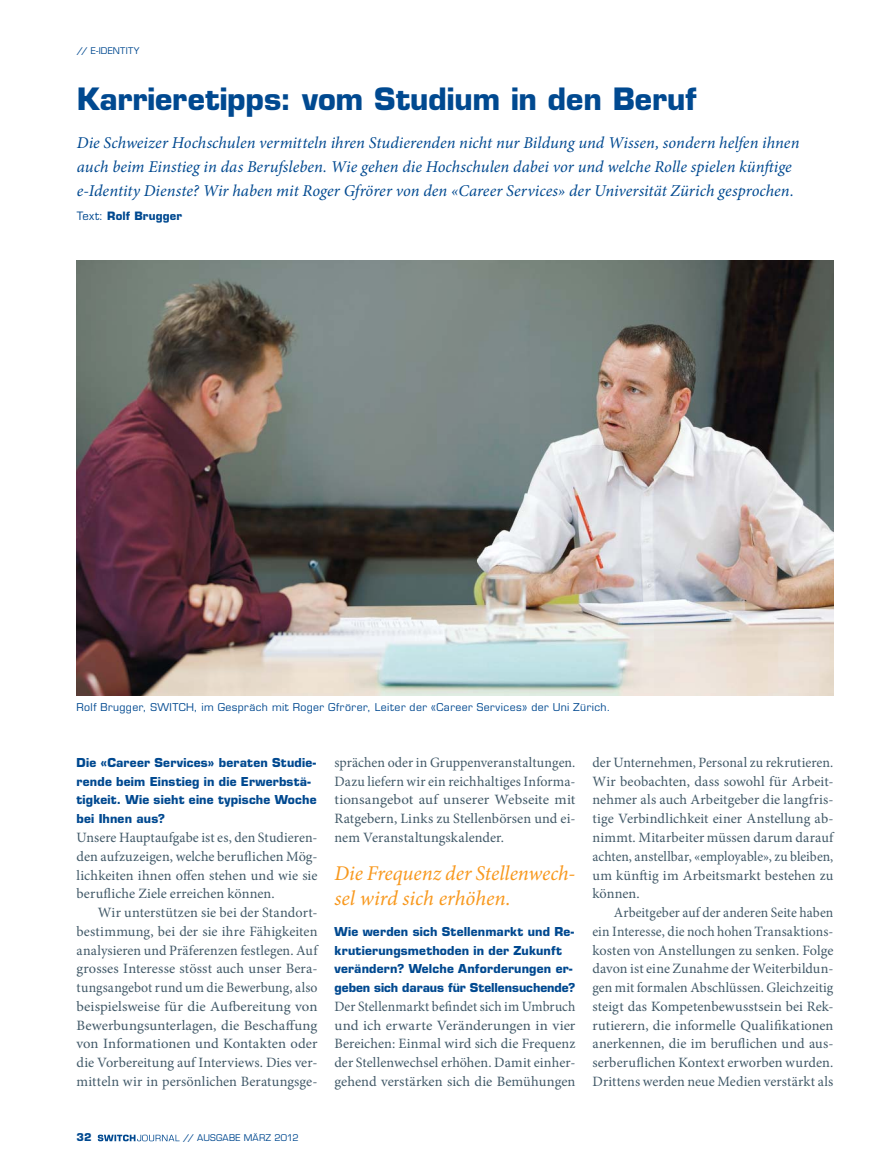
<style>
.page{position:relative;width:893px;height:1170px;background:#fff}
.page>*{position:absolute;margin:0;border:0;box-sizing:border-box;transform-origin:0 0}
.t1{font:700 30px "Eurostile LT Std";color:#004990}
.t2{font:italic 21px/25px "Minion Pro";color:#f8981d}
.t3{font:italic 16.5px/24px "Minion Pro";color:#004990}
.t4{font:14.25px/18.8px "Minion Pro";color:#415968;text-align:justify}
.t5{font:14.25px/18.8px "Minion Pro";color:#415968;text-align:justify;scale:.96 1}
.t6{font:700 12px/18.8px "Eurostile LT Std";letter-spacing:.015em;color:#004990}
.t7{font:700 11.25px "Eurostile LT Std";letter-spacing:.015em;color:#004990}
.t8{font:10.5px "Eurostile LT Std";letter-spacing:.04em;color:#004990}
.t9{font:700 10.5px "Eurostile LT Std";color:#004990}
.t10{font:9px "Eurostile LT Std";letter-spacing:.025em;color:#004990}
.s1{font-weight:400}
</style>
<div class="page">
<img style="left:77px;top:260px;width:756px;height:435px">
<svg style="left:98px;top:1134px;width:82px;height:7px"></svg>
<p class="t10" style="left:77px;top:47px;width:65px">// E-IDENTITY</p>
<h1 class="t1" style="left:77px;top:85px;width:622px">Karrieretipps: vom Studium in den Beruf</h1>
<p class="t3" style="left:77px;top:132px;width:724px">Die Schweizer Hochschulen vermitteln ihren Studierenden nicht nur Bildung und Wissen, sondern helfen ihnen auch beim Einstieg in das Berufsleben. Wie gehen die Hochschulen dabei vor und welche Rolle spielen künftige e-Identity Dienste? Wir haben mit Roger Gfrörer von den «Career Services» der Universität Zürich gesprochen.</p>
<p class="t7" style="left:77px;top:210px;width:107px"><span class="s1">Text:</span> Rolf Brugger</p>
<p class="t8" style="left:77px;top:702px;width:535px">Rolf Brugger, SWITCH, im Gespräch mit Roger Gfrörer, Leiter der «Career Services» der Uni Zürich.</p>
<p class="t6" style="left:77px;top:754px;width:242px">Die «Career Services» beraten Studie&shy;rende beim Einstieg in die Erwerbstä&shy;tigkeit. Wie sieht eine typische Woche bei Ihnen aus?</p>
<p class="t4" style="left:77px;top:829px;width:242px">Unsere Hauptaufgabe ist es, den Studieren&shy;den aufzuzeigen, welche beruflichen Mög&shy;lichkeiten ihnen offen stehen und wie sie berufliche Ziele erreichen können.</p>
<p class="t4" style="left:77px;top:904px;width:242px;text-indent:21px">Wir unterstützen sie bei der Standort&shy;bestimmung, bei der sie ihre Fähigkeiten analysieren und Präferenzen festlegen. Auf grosses Interesse stösst auch unser Bera&shy;tungsangebot rund um die Bewerbung, also beispielsweise für die Aufbereitung von Bewerbungsunterlagen, die Beschaffung von Informationen und Kontakten oder die Vorbereitung auf Interviews. Dies ver&shy;mitteln wir in persönlichen Beratungsge-</p>
<p class="t4" style="left:334px;top:754px;width:242px">sprächen oder in Gruppenveranstaltungen.<br>Dazu liefern wir ein reichhaltiges Informa&shy;tionsangebot auf unserer Webseite mit Ratgebern, Links zu Stellenbörsen und ei&shy;nem Veranstaltungskalender.</p>
<h2 class="t2" style="left:334px;top:862px;width:242px">Die Frequenz der Stellenwech&shy;sel wird sich erhöhen.</h2>
<p class="t6" style="left:334px;top:922px;width:242px">Wie werden sich Stellenmarkt und Re&shy;krutierungsmethoden in der Zukunft verändern? Welche Anforderungen er&shy;geben sich daraus für Stellensuchende?</p>
<p class="t5" style="left:334px;top:998px;width:253px">Der Stellenmarkt befindet sich im Umbruch und ich erwarte Veränderungen in vier Bereichen: Einmal wird sich die Frequenz der Stellenwechsel erhöhen. Damit einher&shy;gehend verstärken sich die Bemühungen</p>
<p class="t4" style="left:592px;top:754px;width:243px">der Unternehmen, Personal zu rekrutieren.<br>Wir beobachten, dass sowohl für Arbeit&shy;nehmer als auch Arbeitgeber die langfris&shy;tige Verbindlichkeit einer Anstellung ab&shy;nimmt. Mitarbeiter müssen darum darauf achten, anstellbar, «employable», zu bleiben, um künftig im Arbeitsmarkt bestehen zu können.</p>
<p class="t5" style="left:592px;top:904px;width:252px;text-indent:21px">Arbeitgeber auf der anderen Seite haben ein Interesse, die noch hohen Transaktions&shy;kosten von Anstellungen zu senken. Folge davon ist eine Zunahme der Weiterbildun&shy;gen mit formalen Abschlüssen. Gleichzeitig steigt das Kompetenbewusstsein bei Rek&shy;rutierern, die informelle Qualifikationen anerkennen, die im beruflichen und aus&shy;serberuflichen Kontext erworben wurden.<br>Drittens werden neue Medien verstärkt als</p>
<p class="t9" style="left:77px;top:1132px;width:17px">32</p>
<p class="t10" style="left:183px;top:1133px;width:117px">// AUSGABE MÄRZ 2012</p>
</div>
